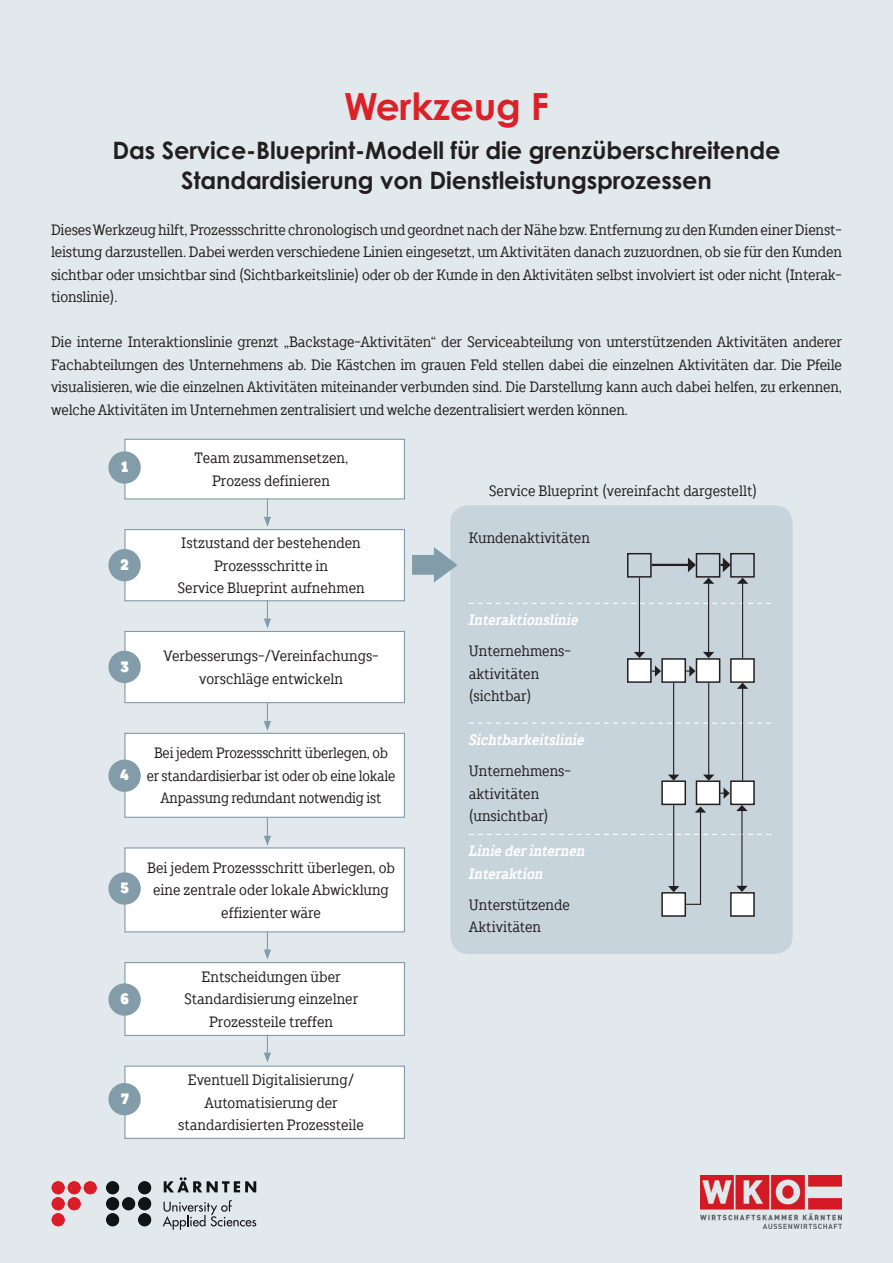
<style>
.page{position:relative;width:893px;height:1263px;background:#e2e9ed}
.page>*{position:absolute;margin:0;border:0;box-sizing:border-box;transform-origin:0 0}
.t1{font:700 37.5px "Century Gothic Pro";letter-spacing:-.005em;color:#da2128}
.t2{font:700 24px/30px "Century Gothic Pro";letter-spacing:-.005em;color:#231f20;text-align:center}
.t3{font:15px/22.5px "TT Slabs Condensed";color:#231f20;text-align:center}
.t4{font:italic 700 15px/22.5px "TT Slabs Condensed";color:#fff}
.t5{font:900 15px "TT Slabs Condensed";color:#fff}
</style>
<div class="page">
<svg style="left:164px;top:1177px;width:92px;height:15px"></svg>
<svg style="left:163px;top:1200px;width:93px;height:30px"></svg>
<div style="left:52px;top:1181px;width:13px;height:13px;background:#db1d27;border-radius:50%"></div>
<div style="left:68px;top:1181px;width:13px;height:13px;background:#db1d27;border-radius:50%"></div>
<div style="left:84px;top:1181px;width:13px;height:13px;background:#db1d27;border-radius:50%"></div>
<div style="left:52px;top:1197px;width:13px;height:13px;background:#db1d27;border-radius:50%"></div>
<div style="left:68px;top:1197px;width:13px;height:13px;background:#db1d27;border-radius:50%"></div>
<div style="left:52px;top:1213px;width:13px;height:13px;background:#db1d27;border-radius:50%"></div>
<div style="left:106px;top:1181px;width:13px;height:13px;background:#111416;border-radius:50%"></div>
<div style="left:138px;top:1181px;width:13px;height:13px;background:#111416;border-radius:50%"></div>
<div style="left:106px;top:1197px;width:13px;height:13px;background:#111416;border-radius:50%"></div>
<div style="left:122px;top:1197px;width:13px;height:13px;background:#111416;border-radius:50%"></div>
<div style="left:138px;top:1197px;width:13px;height:13px;background:#111416;border-radius:50%"></div>
<div style="left:106px;top:1213px;width:13px;height:13px;background:#111416;border-radius:50%"></div>
<div style="left:138px;top:1213px;width:13px;height:13px;background:#111416;border-radius:50%"></div>
<div style="left:125px;top:439px;width:279px;height:60px;background:#fff"></div>
<div style="left:124px;top:439px;width:281px;height:60px;border:1px solid #839ca9"></div>
<div style="left:108px;top:451px;width:33px;height:33px;background:#839ca9;border-radius:50%"></div>
<div style="left:125px;top:530px;width:279px;height:71px;background:#fff"></div>
<div style="left:124px;top:529px;width:281px;height:72px;border:1px solid #839ca9"></div>
<div style="left:125px;top:631px;width:279px;height:72px;background:#fff"></div>
<div style="left:124px;top:631px;width:281px;height:72px;border:1px solid #839ca9"></div>
<div style="left:125px;top:733px;width:279px;height:84px;background:#fff"></div>
<div style="left:124px;top:733px;width:281px;height:85px;border:1px solid #839ca9"></div>
<div style="left:125px;top:848px;width:279px;height:84px;background:#fff"></div>
<div style="left:124px;top:847px;width:281px;height:85px;border:1px solid #839ca9"></div>
<div style="left:125px;top:962px;width:279px;height:73px;background:#fff"></div>
<div style="left:124px;top:962px;width:281px;height:74px;border:1px solid #839ca9"></div>
<div style="left:125px;top:1066px;width:279px;height:72px;background:#fff"></div>
<div style="left:124px;top:1065px;width:281px;height:74px;border:1px solid #839ca9"></div>
<svg style="left:264px;top:499px;width:7px;height:28px"></svg>
<svg style="left:264px;top:600px;width:7px;height:28px"></svg>
<svg style="left:264px;top:703px;width:7px;height:28px"></svg>
<svg style="left:264px;top:818px;width:7px;height:28px"></svg>
<svg style="left:264px;top:931px;width:7px;height:28px"></svg>
<svg style="left:264px;top:1035px;width:7px;height:28px"></svg>
<div style="left:108px;top:549px;width:33px;height:32px;background:#839ca9;border-radius:50%"></div>
<div style="left:108px;top:651px;width:33px;height:32px;background:#839ca9;border-radius:50%"></div>
<div style="left:108px;top:759px;width:33px;height:33px;background:#839ca9;border-radius:50%"></div>
<div style="left:108px;top:872px;width:33px;height:33px;background:#839ca9;border-radius:50%"></div>
<div style="left:108px;top:983px;width:33px;height:33px;background:#839ca9;border-radius:50%"></div>
<div style="left:108px;top:1083px;width:33px;height:32px;background:#839ca9;border-radius:50%"></div>
<div style="left:450px;top:505px;width:343px;height:449px;background:#c7d4db;border-radius:18px"></div>
<svg style="left:412px;top:547px;width:45px;height:35px"></svg>
<svg style="left:469px;top:603px;width:302px;height:1px"></svg>
<svg style="left:469px;top:723px;width:302px;height:1px"></svg>
<div style="left:628px;top:659px;width:23px;height:23px;background:#fff"></div>
<div style="left:627px;top:658px;width:25px;height:25px;border:2px solid #231f20"></div>
<div style="left:662px;top:659px;width:23px;height:23px;background:#fff"></div>
<div style="left:661px;top:658px;width:25px;height:25px;border:2px solid #231f20"></div>
<div style="left:696px;top:659px;width:24px;height:23px;background:#fff"></div>
<div style="left:696px;top:658px;width:24px;height:25px;border:2px solid #231f20"></div>
<div style="left:731px;top:659px;width:23px;height:23px;background:#fff"></div>
<div style="left:730px;top:658px;width:25px;height:25px;border:2px solid #231f20"></div>
<div style="left:662px;top:781px;width:23px;height:23px;background:#fff"></div>
<div style="left:661px;top:780px;width:25px;height:25px;border:2px solid #231f20"></div>
<div style="left:696px;top:781px;width:24px;height:23px;background:#fff"></div>
<div style="left:696px;top:780px;width:24px;height:25px;border:2px solid #231f20"></div>
<div style="left:731px;top:781px;width:23px;height:23px;background:#fff"></div>
<div style="left:730px;top:780px;width:25px;height:25px;border:2px solid #231f20"></div>
<div style="left:627px;top:553px;width:25px;height:25px;border:2px solid #231f20"></div>
<div style="left:696px;top:553px;width:24px;height:25px;border:2px solid #231f20"></div>
<div style="left:730px;top:553px;width:25px;height:25px;border:2px solid #231f20"></div>
<div style="left:662px;top:893px;width:23px;height:23px;background:#fff"></div>
<div style="left:661px;top:892px;width:25px;height:25px;border:2px solid #231f20"></div>
<div style="left:731px;top:893px;width:23px;height:23px;background:#fff"></div>
<div style="left:730px;top:892px;width:25px;height:25px;border:2px solid #231f20"></div>
<hr style="left:652px;top:564px;width:38px;height:2px;background:#231f20">
<svg style="left:688px;top:557px;width:8px;height:15px"></svg>
<svg style="left:720px;top:557px;width:11px;height:15px"></svg>
<svg style="left:651px;top:665px;width:10px;height:12px"></svg>
<svg style="left:686px;top:665px;width:9px;height:12px"></svg>
<svg style="left:720px;top:787px;width:10px;height:12px"></svg>
<hr style="left:639px;top:578px;width:1px;height:75px;background:#231f20">
<svg style="left:634px;top:652px;width:11px;height:6px"></svg>
<hr style="left:673px;top:683px;width:1px;height:92px;background:#231f20">
<svg style="left:668px;top:775px;width:11px;height:6px"></svg>
<hr style="left:742px;top:688px;width:1px;height:92px;background:#231f20">
<svg style="left:737px;top:683px;width:11px;height:6px"></svg>
<hr style="left:708px;top:583px;width:1px;height:70px;background:#231f20">
<svg style="left:703px;top:578px;width:11px;height:6px"></svg>
<svg style="left:703px;top:652px;width:11px;height:6px"></svg>
<hr style="left:742px;top:583px;width:1px;height:75px;background:#231f20">
<svg style="left:737px;top:578px;width:11px;height:6px"></svg>
<hr style="left:708px;top:683px;width:1px;height:92px;background:#231f20">
<svg style="left:703px;top:775px;width:11px;height:6px"></svg>
<svg style="left:469px;top:805px;width:302px;height:100px"></svg>
<img style="left:700px;top:1176px;width:141px;height:52px">
<h1 class="t1" style="left:344px;top:83px;width:206px">Werkzeug F</h1>
<h2 class="t2" style="left:113px;top:134px;width:669px">Das Service-Blueprint-Modell für die grenzüberschreitende<br>Standardisierung von Dienstleistungsprozessen</h2>
<p class="t3" style="left:51px;top:218px;width:792px;text-align:justify">Dieses Werkzeug hilft, Prozessschritte chronologisch und geordnet nach der Nähe bzw. Entfernung zu den Kunden einer Dienst&shy;leistung darzustellen. Dabei werden verschiedene Linien eingesetzt, um Aktivitäten danach zuzuordnen, ob sie für den Kunden sichtbar oder unsichtbar sind (Sichtbarkeitslinie) oder ob der Kunde in den Aktivitäten selbst involviert ist oder nicht (Interak&shy;tionslinie).</p>
<p class="t3" style="left:51px;top:331px;width:792px;text-align:justify">Die interne Interaktionslinie grenzt „Backstage-Aktivitäten“ der Serviceabteilung von unterstützenden Aktivitäten anderer Fachabteilungen des Unternehmens ab. Die Kästchen im grauen Feld stellen dabei die einzelnen Aktivitäten dar. Die Pfeile visualisieren, wie die einzelnen Aktivitäten miteinander verbunden sind. Die Darstellung kann auch dabei helfen, zu erkennen, welche Aktivitäten im Unternehmen zentralisiert und welche dezentralisiert werden können.</p>
<p class="t3" style="left:194px;top:447px;width:156px">Team zusammensetzen,<br>Prozess definieren</p>
<p class="t5" style="left:121px;top:457px;width:8px">1</p>
<p class="t3" style="left:489px;top:480px;width:270px">Service Blueprint (vereinfacht dargestellt)</p>
<p class="t3" style="left:469px;top:527px;width:123px">Kundenaktivitäten</p>
<p class="t3" style="left:177px;top:532px;width:189px">Istzustand der bestehenden<br>Prozessschritte in<br>Service Blueprint aufnehmen</p>
<p class="t5" style="left:120px;top:554px;width:10px">2</p>
<p class="t5" style="left:120px;top:656px;width:10px">3</p>
<p class="t3" style="left:163px;top:645px;width:216px">Verbesserungs-/Vereinfachungs&shy;vorschläge entwickeln</p>
<p class="t5" style="left:120px;top:765px;width:10px">4</p>
<p class="t3" style="left:147px;top:742px;width:250px">Bei jedem Prozessschritt überlegen, ob er standardisierbar ist oder ob eine lokale<br>Anpassung redundant notwendig ist</p>
<p class="t5" style="left:120px;top:878px;width:10px">5</p>
<p class="t3" style="left:147px;top:856px;width:249px">Bei jedem Prozessschritt überlegen, ob eine zentrale oder lokale Abwicklung effizienter wäre</p>
<p class="t5" style="left:120px;top:989px;width:10px">6</p>
<p class="t5" style="left:121px;top:1088px;width:9px">7</p>
<p class="t3" style="left:184px;top:965px;width:176px">Entscheidungen über<br>Standardisierung einzelner<br>Prozessteile treffen</p>
<p class="t3" style="left:178px;top:1069px;width:187px">Eventuell Digitalisierung/<br>Automatisierung der standardisierten Prozessteile</p>
<p class="t4" style="left:469px;top:609px;width:111px">Interaktionslinie</p>
<p class="t3" style="left:469px;top:640px;width:104px;text-align:left">Unternehmens&shy;aktivitäten (sichtbar)</p>
<p class="t4" style="left:469px;top:729px;width:117px">Sichtbarkeitslinie</p>
<p class="t3" style="left:469px;top:759px;width:104px;text-align:left">Unternehmens&shy;aktivitäten (unsichtbar)</p>
<p class="t4" style="left:469px;top:840px;width:118px">Linie der internen<br>Interaktion</p>
<p class="t3" style="left:469px;top:893px;width:103px;text-align:left">Unterstützende<br>Aktivitäten</p>
</div>
